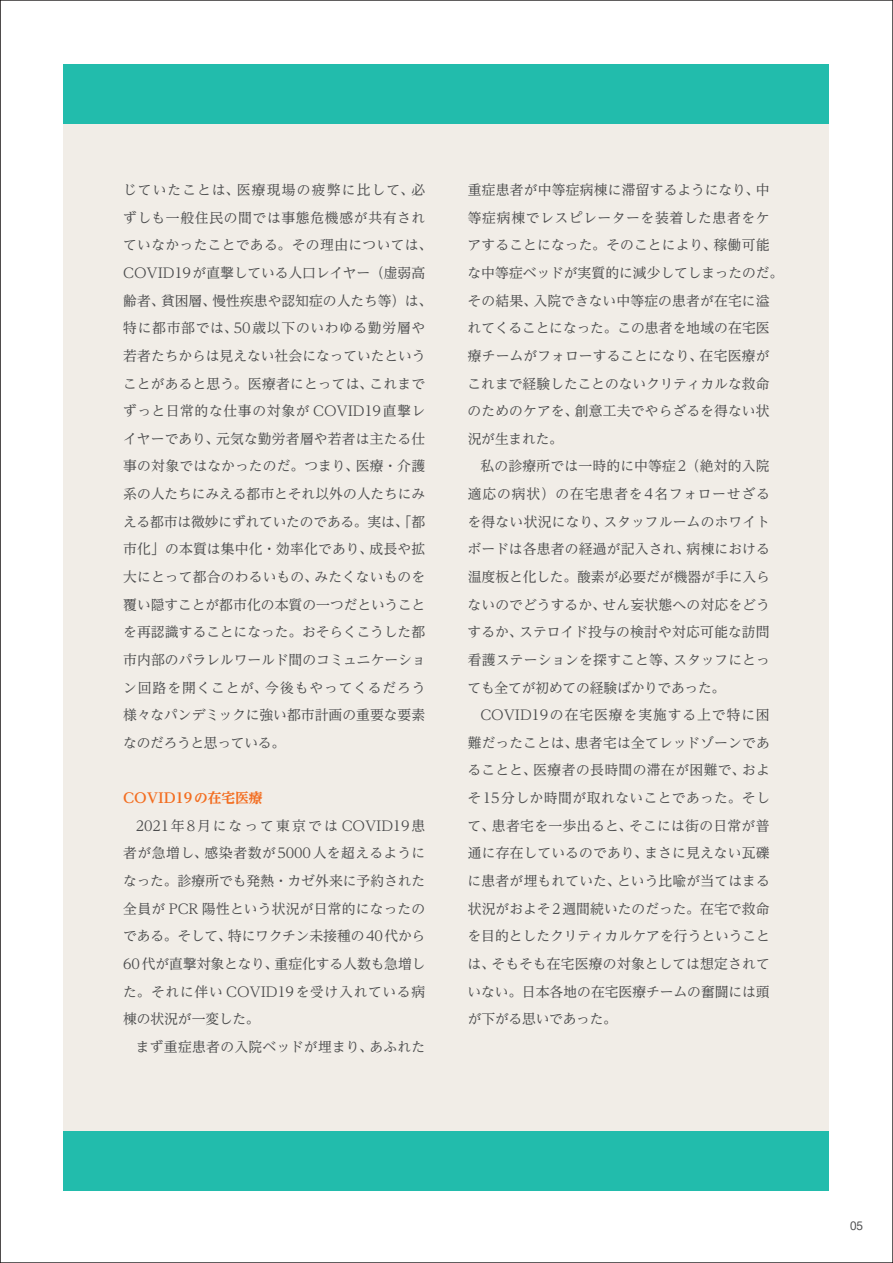
<style>
.page{position:relative;width:893px;height:1263px;background:#fff}
.page>*{position:absolute;margin:0;border:0;box-sizing:border-box;transform-origin:0 0}
.t1{font:13.8px/27.6px "UD Reimin Pr 6 N";letter-spacing:.005em;color:#4b4c4d;text-align:justify}
.t2{font:700 expanded 13.8px "UD Reimin Pr 6 N";letter-spacing:-.01em;color:#f36e21}
.t3{font:10.65px "Shin M Go Pr 6";color:#4b4c4d}
</style>
<div class="page">
<div style="left:64px;top:123px;width:765px;height:1008px;background:#f1ede7"></div>
<div style="left:64px;top:64px;width:765px;height:59px;background:#22bcac"></div>
<div style="left:64px;top:1131px;width:765px;height:60px;background:#22bcac"></div>
<svg style="left:0;top:0;width:1px;height:1263px"></svg>
<p class="t1" style="left:123px;top:176px;width:311px;text-align:left">じていたことは、医療現場の疲弊に比して、必ずしも一般住民の間では事態危機感が共有されていなかったことである。その理由については、<br>COVID19が直撃している人口レイヤー（虚弱高齢者、貧困層、慢性疾患や認知症の人たち等）は、特に都市部では、50歳以下のいわゆる勤労層や若者たちからは見えない社会になっていたということがあると思う。医療者にとっては、これまでずっと日常的な仕事の対象が COVID19直撃レイヤーであり、元気な勤労者層や若者は主たる仕事の対象ではなかったのだ。つまり、医療・介護系の人たちにみえる都市とそれ以外の人たちにみえる都市は微妙にずれていたのである。実は、「都市化」の本質は集中化・効率化であり、成長や拡大にとって都合のわるいもの、みたくないものを覆い隠すことが都市化の本質の一つだということを再認識することになった。おそらくこうした都市内部のパラレルワールド間のコミュニケーション回路を開くことが、今後もやってくるだろう様々なパンデミックに強い都市計画の重要な要素なのだろうと思っている。</p>
<p class="t2" style="left:123px;top:787px;width:141px">COVID19の在宅医療</p>
<p class="t1" style="left:123px;top:811px;width:304px;text-indent:13px">2021年8月になって東京では COVID19患者が急増し、感染者数が5000人を超えるようになった。診療所でも発熱・カゼ外来に予約された全員が PCR 陽性という状況が日常的になったのである。そして、特にワクチン未接種の40代から60代が直撃対象となり、重症化する人数も急増した。それに伴い COVID19を受け入れている病棟の状況が一変した。　　</p>
<p class="t1" style="left:136px;top:1032px;width:291px">まず重症患者の入院ベッドが埋まり、あふれた</p>
<p class="t1" style="left:467px;top:176px;width:317px;text-align:left">重症患者が中等症病棟に滞留するようになり、中等症病棟でレスピレーターを装着した患者をケアすることになった。そのことにより、稼働可能な中等症ベッドが実質的に減少してしまったのだ。その結果、入院できない中等症の患者が在宅に溢れてくることになった。この患者を地域の在宅医療チームがフォローすることになり、在宅医療がこれまで経験したことのないクリティカルな救命のためのケアを、創意工夫でやらざるを得ない状況が生まれた。</p>
<p class="t1" style="left:468px;top:452px;width:304px;text-indent:13px">私の診療所では一時的に中等症2（絶対的入院適応の病状）の在宅患者を4名フォローせざるを得ない状況になり、スタッフルームのホワイトボードは各患者の経過が記入され、病棟における温度板と化した。酸素が必要だが機器が手に入らないのでどうするか、せん妄状態への対応をどうするか、ステロイド投与の検討や対応可能な訪問看護ステーションを探すこと等、スタッフにとっても全てが初めての経験ばかりであった。</p>
<p class="t1" style="left:468px;top:701px;width:304px;text-indent:13px">COVID19の在宅医療を実施する上で特に困難だったことは、患者宅は全てレッドゾーンであることと、医療者の長時間の滞在が困難で、およそ15分しか時間が取れないことであった。そして、患者宅を一歩出ると、そこには街の日常が普通に存在しているのであり、まさに見えない瓦礫に患者が埋もれていた、という比喩が当てはまる状況がおよそ2週間続いたのだった。在宅で救命を目的としたクリティカルケアを行うということは、そもそも在宅医療の対象としては想定されていない。日本各地の在宅医療チームの奮闘には頭が下がる思いであった。</p>
<p class="t3" style="left:850px;top:1217px;width:14px">05</p>
</div>
